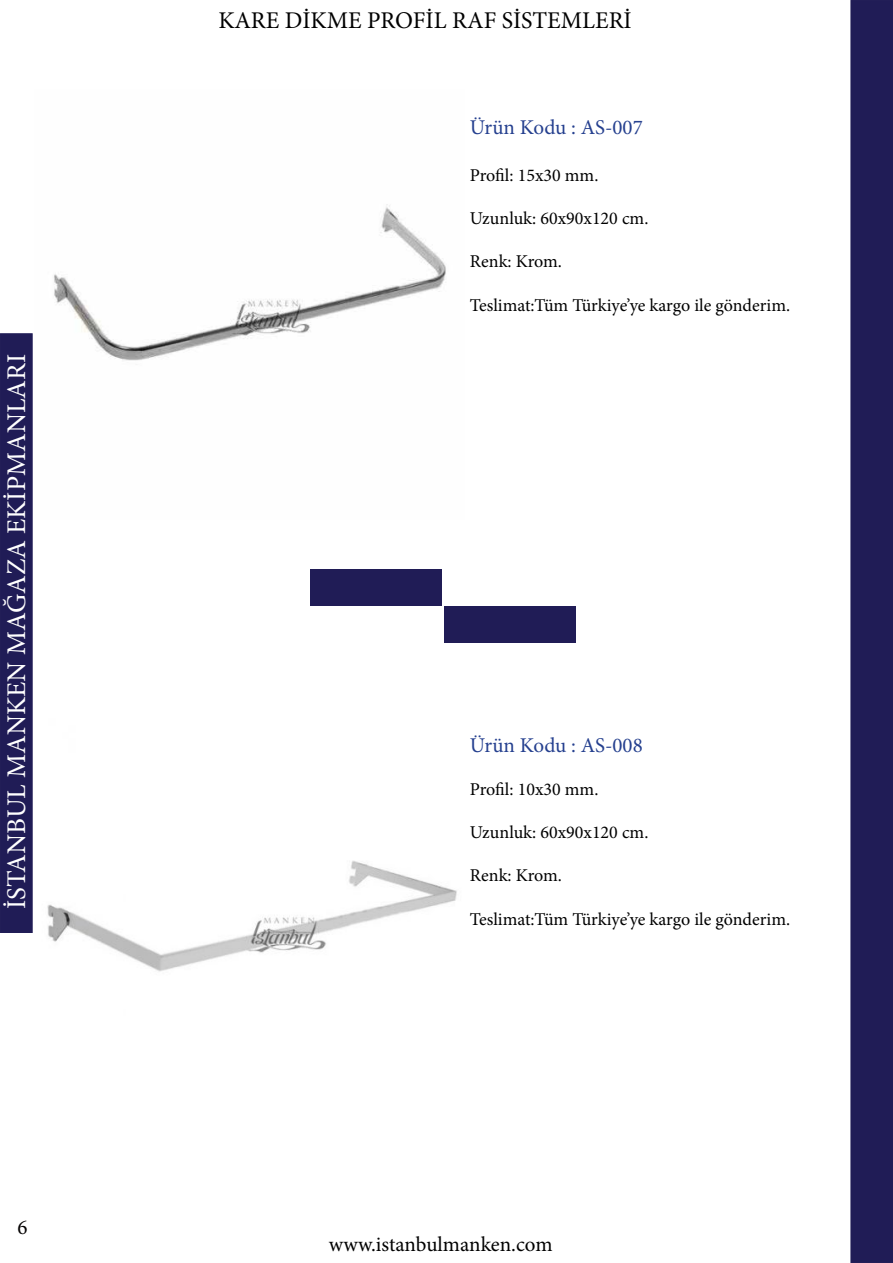
<style>
.page{position:relative;width:893px;height:1263px;background:#fff}
.page>*{position:absolute;margin:0;border:0;box-sizing:border-box;transform-origin:0 0}
.t1{font:27px "Minion Pro";color:#fff}
.t2{font:24px "Minion Pro";color:#000}
.t3{font:21px "Minion Pro";color:#25408f}
.t4{font:21px "Minion Pro";letter-spacing:-.005em;color:#000}
.t5{font:21px "Minion Pro";color:#050303}
.t6{font:18px "Minion Pro";color:#000}
</style>
<div class="page">
<div style="left:850px;top:0;width:43px;height:1263px;background:#201c56"></div>
<div style="left:0;top:333px;width:33px;height:600px;background:#201c56"></div>
<div style="left:310px;top:570px;width:132px;height:36px;background:#201c56"></div>
<div style="left:444px;top:606px;width:132px;height:36px;background:#201c56"></div>
<img style="left:54px;top:204px;width:392px;height:157px">
<img style="left:47px;top:860px;width:410px;height:112px">
<h1 class="t1" style="left:-2px;top:909px;width:556px;rotate:-90deg">İSTANBUL MANKEN MAĞAZA EKİPMANLARI</h1>
<p class="t5" style="left:18px;top:1213px;width:12px">6</p>
<h2 class="t2" style="left:218px;top:4px;width:415px">KARE DİKME PROFİL RAF SİSTEMLERİ</h2>
<p class="t3" style="left:470px;top:113px;width:174px">Ürün Kodu : AS-007</p>
<p class="t6" style="left:470px;top:163px;width:130px">Profil: 15x30 mm.</p>
<p class="t6" style="left:470px;top:206px;width:180px">Uzunluk: 60x90x120 cm.</p>
<p class="t6" style="left:470px;top:249px;width:94px">Renk: Krom.</p>
<p class="t6" style="left:470px;top:293px;width:322px">Teslimat:Tüm Türkiye’ye kargo ile gönderim.</p>
<p class="t3" style="left:470px;top:731px;width:174px">Ürün Kodu : AS-008</p>
<p class="t6" style="left:470px;top:777px;width:130px">Profil: 10x30 mm.</p>
<p class="t6" style="left:470px;top:820px;width:180px">Uzunluk: 60x90x120 cm.</p>
<p class="t6" style="left:470px;top:863px;width:94px">Renk: Krom.</p>
<p class="t6" style="left:470px;top:907px;width:322px">Teslimat:Tüm Türkiye’ye kargo ile gönderim.</p>
<p class="t4" style="left:329px;top:1230px;width:225px">www.istanbulmanken.com</p>
</div>
